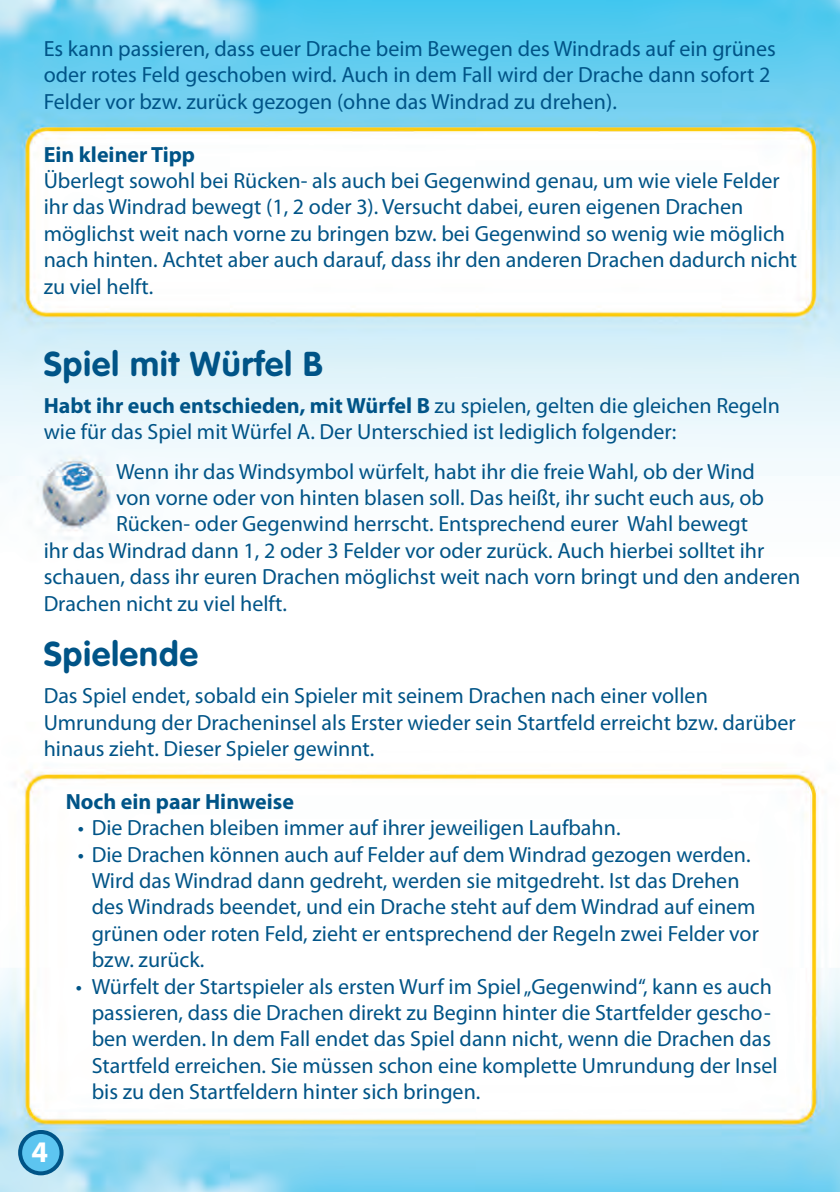
<style>
.page{position:relative;width:840px;height:1192px;background:#fff}
.page>*{position:absolute;margin:0;border:0;box-sizing:border-box;transform-origin:0 0}
.t1{font:700 34px "VAG Rounded";letter-spacing:.03em;color:#005487}
.t2{font:700 30px "Myriad Pro";color:#fff}
.t3{font:22px/26.4px "Myriad Pro";color:#005487}
.t4{font:700 22px "Myriad Pro";color:#005487}
.s1{font-weight:700}
</style>
<div class="page">
<img style="left:0;top:0;width:839px;height:1191px">
<div style="left:20px;top:1131px;width:41px;height:42px;background:#5dc5f0;border-radius:50%"></div>
<div style="left:18px;top:1129px;width:45px;height:46px;border:4px solid #005487;border-radius:50%"></div>
<p class="t3" style="left:44px;top:37px;width:733px">Es kann passieren, dass euer Drache beim Bewegen des Windrads auf ein grünes oder rotes Feld geschoben wird. Auch in dem Fall wird der Drache dann sofort 2<br>Felder vor bzw. zurück gezogen (ohne das Windrad zu drehen).</p>
<p class="t4" style="left:44px;top:146px;width:153px">Ein kleiner Tipp</p>
<p class="t3" style="left:44px;top:169px;width:755px">Überlegt sowohl bei Rücken- als auch bei Gegenwind genau, um wie viele Felder ihr das Windrad bewegt (1, 2 oder 3). Versucht dabei, euren eigenen Drachen möglichst weit nach vorne zu bringen bzw. bei Gegenwind so wenig wie möglich nach hinten. Achtet aber auch darauf, dass ihr den anderen Drachen dadurch nicht zu viel helft.</p>
<h1 class="t1" style="left:44px;top:349px;width:280px">Spiel mit Würfel B</h1>
<p class="t3" style="left:44px;top:393px;width:737px"><span class="s1">Habt ihr euch entschieden, mit Würfel B</span> zu spielen, gelten die gleichen Regeln wie für das Spiel mit Würfel A. Der Unterschied ist lediglich folgender:</p>
<p class="t3" style="left:116px;top:459px;width:640px">Wenn ihr das Windsymbol würfelt, habt ihr die freie Wahl, ob der Wind</p>
<p class="t3" style="left:116px;top:486px;width:649px">von vorne oder von hinten blasen soll. Das heißt, ihr sucht euch aus, ob</p>
<p class="t3" style="left:116px;top:512px;width:633px">Rücken- oder Gegenwind herrscht. Entsprechend eurer Wahl bewegt</p>
<p class="t3" style="left:44px;top:539px;width:722px">ihr das Windrad dann 1, 2 oder 3 Felder vor oder zurück. Auch hierbei solltet ihr</p>
<p class="t3" style="left:44px;top:565px;width:758px">schauen, dass ihr euren Drachen möglichst weit nach vorn bringt und den anderen</p>
<p class="t3" style="left:44px;top:591px;width:245px">Drachen nicht zu viel helft.</p>
<h1 class="t1" style="left:44px;top:640px;width:156px">Spielende</h1>
<p class="t3" style="left:44px;top:684px;width:753px">Das Spiel endet, sobald ein Spieler mit seinem Drachen nach einer vollen<br>Umrundung der Dracheninsel als Erster wieder sein Startfeld erreicht bzw. darüber hinaus zieht. Dieser Spieler gewinnt.</p>
<p class="t4" style="left:66px;top:792px;width:230px">Noch ein paar Hinweise</p>
<p class="t3" style="left:78px;top:816px;width:544px">• Die Drachen bleiben immer auf ihrer jeweiligen Laufbahn.</p>
<p class="t3" style="left:92px;top:842px;width:668px;text-indent:-14px">• Die Drachen können auch auf Felder auf dem Windrad gezogen werden.<br>Wird das Windrad dann gedreht, werden sie mitgedreht. Ist das Drehen des Windrads beendet, und ein Drache steht auf dem Windrad auf einem grünen oder roten Feld, zieht er entsprechend der Regeln zwei Felder vor bzw. zurück.</p>
<p class="t3" style="left:92px;top:974px;width:687px;text-indent:-16px">• Würfelt der Startspieler als ersten Wurf im Spiel „Gegenwind“, kann es auch passieren, dass die Drachen direkt zu Beginn hinter die Startfelder gescho - ben werden. In dem Fall endet das Spiel dann nicht, wenn die Drachen das Startfeld erreichen. Sie müssen schon eine komplette Umrundung der Insel bis zu den Startfeldern hinter sich bringen.</p>
<h2 class="t2" style="left:32px;top:1140px;width:18px">4</h2>
</div>
